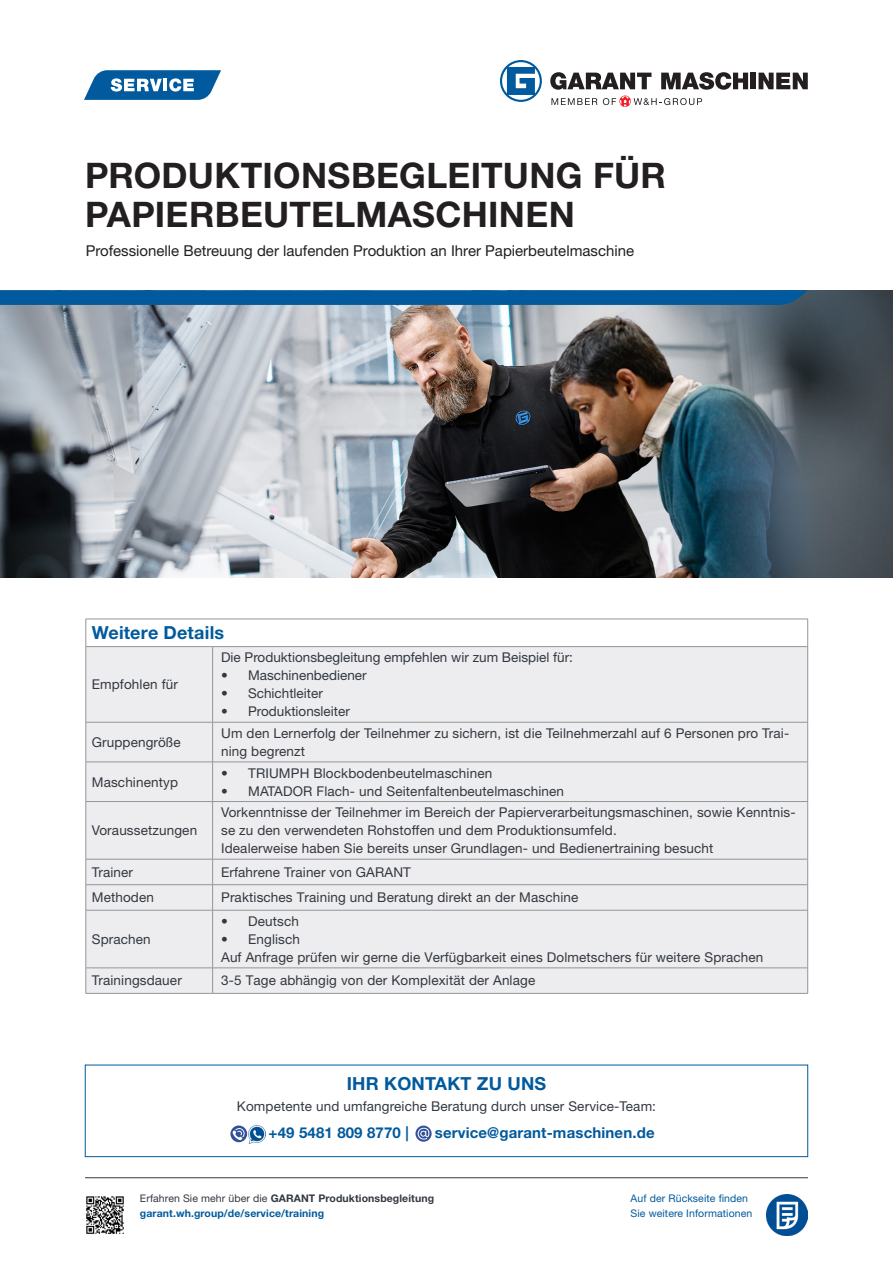
<style>
.page{position:relative;width:893px;height:1263px;background:#fff}
.page>*{position:absolute;margin:0;border:0;box-sizing:border-box;transform-origin:0 0}
.t1{font:700 35.25px "Helvetica Neue LT Std";letter-spacing:.01em;color:#231f20}
.t2{font:700 18px "Helvetica Neue LT Std";letter-spacing:.01em;color:#015a9d}
.t3{font:15px "Helvetica Neue LT Std";color:#231f20}
.t4{font:700 15px "Helvetica Neue LT Std";letter-spacing:.01em;color:#015a9d}
.t5{font:13.5px/18px "Helvetica Neue LT Std";letter-spacing:.01em;color:#333840}
.t6{font:700 10.5px "Helvetica Neue LT Std";letter-spacing:.01em;color:#333840}
.t7{font:10.5px "Helvetica Neue LT Std";letter-spacing:.01em;color:#015a9d}
.t8{font:700 10.5px "Helvetica Neue LT Std";letter-spacing:.01em;color:#015a9d}
.s1{font-weight:400}
</style>
<div class="page">
<img style="left:0;top:290px;width:893px;height:288px">
<hr style="left:85px;top:1177px;width:723px;height:1px;background:#333840">
<svg style="left:0;top:290px;width:808px;height:15px;background:#055b9c"></svg>
<svg style="left:551px;top:98px;width:46px;height:7px"></svg>
<svg style="left:603px;top:96px;width:99px;height:11px"></svg>
<svg style="left:500px;top:60px;width:42px;height:42px"></svg>
<svg style="left:550px;top:72px;width:101px;height:18px"></svg>
<svg style="left:661px;top:72px;width:87px;height:18px"></svg>
<div style="left:751px;top:73px;width:5px;height:16px;background:#231f20"></div>
<svg style="left:758px;top:73px;width:50px;height:16px"></svg>
<img style="left:86px;top:1196px;width:38px;height:38px">
<svg style="left:84px;top:70px;width:137px;height:30px"></svg>
<div style="left:87px;top:647px;width:720px;height:346px;background:#ededef"></div>
<hr style="left:86px;top:619px;width:127px;height:1px;background:#939598">
<svg style="left:86px;top:619px;width:1px;height:27px"></svg>
<hr style="left:213px;top:619px;width:595px;height:1px;background:#939598">
<svg style="left:807px;top:619px;width:1px;height:27px"></svg>
<hr style="left:86px;top:646px;width:127px;height:1px;background:#939598">
<hr style="left:86px;top:647px;width:1px;height:75px;background:#939598">
<hr style="left:213px;top:646px;width:595px;height:1px;background:#939598">
<hr style="left:212px;top:647px;width:1px;height:75px;background:#939598">
<hr style="left:807px;top:647px;width:1px;height:75px;background:#939598">
<hr style="left:86px;top:722px;width:127px;height:1px;background:#939598">
<hr style="left:86px;top:722px;width:1px;height:40px;background:#939598">
<hr style="left:213px;top:722px;width:595px;height:1px;background:#939598">
<hr style="left:212px;top:722px;width:1px;height:40px;background:#939598">
<hr style="left:807px;top:722px;width:1px;height:40px;background:#939598">
<hr style="left:86px;top:762px;width:127px;height:1px;background:#939598">
<hr style="left:86px;top:762px;width:1px;height:39px;background:#939598">
<hr style="left:213px;top:762px;width:595px;height:1px;background:#939598">
<hr style="left:212px;top:762px;width:1px;height:39px;background:#939598">
<hr style="left:807px;top:762px;width:1px;height:39px;background:#939598">
<hr style="left:86px;top:801px;width:127px;height:1px;background:#939598">
<hr style="left:86px;top:802px;width:1px;height:57px;background:#939598">
<hr style="left:213px;top:801px;width:595px;height:1px;background:#939598">
<hr style="left:212px;top:802px;width:1px;height:57px;background:#939598">
<hr style="left:807px;top:802px;width:1px;height:57px;background:#939598">
<hr style="left:86px;top:859px;width:127px;height:1px;background:#939598">
<hr style="left:213px;top:859px;width:595px;height:1px;background:#939598">
<hr style="left:86px;top:884px;width:127px;height:1px;background:#939598">
<svg style="left:86px;top:859px;width:1px;height:51px"></svg>
<hr style="left:213px;top:884px;width:595px;height:1px;background:#939598">
<svg style="left:212px;top:859px;width:1px;height:51px"></svg>
<svg style="left:807px;top:859px;width:1px;height:51px"></svg>
<hr style="left:86px;top:910px;width:127px;height:1px;background:#939598">
<hr style="left:86px;top:910px;width:1px;height:58px;background:#939598">
<hr style="left:213px;top:910px;width:595px;height:1px;background:#939598">
<hr style="left:212px;top:910px;width:1px;height:58px;background:#939598">
<hr style="left:807px;top:910px;width:1px;height:58px;background:#939598">
<hr style="left:86px;top:967px;width:127px;height:1px;background:#939598">
<svg style="left:86px;top:968px;width:1px;height:25px"></svg>
<hr style="left:213px;top:967px;width:595px;height:1px;background:#939598">
<svg style="left:212px;top:968px;width:1px;height:25px"></svg>
<svg style="left:807px;top:968px;width:1px;height:25px"></svg>
<hr style="left:86px;top:993px;width:127px;height:1px;background:#939598">
<hr style="left:213px;top:993px;width:595px;height:1px;background:#939598">
<img style="left:767px;top:1194px;width:41px;height:41px">
<div style="left:85px;top:1065px;width:723px;height:92px;border:1px solid #015a9d"></div>
<svg style="left:415px;top:1125px;width:17px;height:17px"></svg>
<svg style="left:418px;top:1128px;width:11px;height:11px"></svg>
<img style="left:248px;top:1125px;width:18px;height:19px">
<svg style="left:230px;top:1125px;width:17px;height:17px"></svg>
<svg style="left:232px;top:1128px;width:13px;height:12px"></svg>
<p class="t1" style="left:85px;top:154px;width:582px">PRODUKTIONSBEGLEITUNG FÜR</p>
<p class="t1" style="left:85px;top:193px;width:491px">PAPIERBEUTELMASCHINEN</p>
<p class="t3" style="left:86px;top:241px;width:550px">Professionelle Betreuung der laufenden Produktion an Ihrer Papierbeutelmaschine</p>
<p class="t2" style="left:92px;top:622px;width:134px">Weitere Details</p>
<p class="t5" style="left:92px;top:675px;width:88px">Empfohlen für</p>
<p class="t5" style="left:221px;top:648px;width:353px">Die Produktionsbegleitung empfehlen wir zum Beispiel für:</p>
<p class="t5" style="left:221px;top:666px;width:147px">• Maschinenbediener</p>
<p class="t5" style="left:221px;top:684px;width:103px">• Schichtleiter</p>
<p class="t5" style="left:221px;top:702px;width:130px">• Produktionsleiter</p>
<p class="t5" style="left:92px;top:733px;width:91px">Gruppengröße</p>
<p class="t5" style="left:221px;top:724px;width:570px">Um den Lernerfolg der Teilnehmer zu sichern, ist die Teilnehmerzahl auf 6 Personen pro Trai&shy;ning begrenzt</p>
<p class="t5" style="left:92px;top:772px;width:88px">Maschinentyp</p>
<p class="t5" style="left:221px;top:763px;width:273px">• TRIUMPH Blockbodenbeutelmaschinen</p>
<p class="t5" style="left:221px;top:781px;width:344px">• MATADOR Flach- und Seitenfaltenbeutelmaschinen</p>
<p class="t5" style="left:92px;top:821px;width:107px">Voraussetzungen</p>
<p class="t5" style="left:221px;top:803px;width:576px">Vorkenntnisse der Teilnehmer im Bereich der Papierverarbeitungsmaschinen, sowie Kenntnis&shy;se zu den verwendeten Rohstoffen und dem Produktionsumfeld.</p>
<p class="t5" style="left:221px;top:839px;width:494px">Idealerweise haben Sie bereits unser Grundlagen- und Bedienertraining besucht</p>
<p class="t5" style="left:92px;top:863px;width:43px">Trainer</p>
<p class="t5" style="left:221px;top:863px;width:191px">Erfahrene Trainer von GARANT</p>
<p class="t5" style="left:92px;top:888px;width:64px">Methoden</p>
<p class="t5" style="left:221px;top:888px;width:359px">Praktisches Training und Beratung direkt an der Maschine</p>
<p class="t5" style="left:92px;top:930px;width:60px">Sprachen</p>
<p class="t5" style="left:221px;top:912px;width:79px">• Deutsch</p>
<p class="t5" style="left:221px;top:930px;width:80px">• Englisch</p>
<p class="t5" style="left:221px;top:948px;width:544px">Auf Anfrage prüfen wir gerne die Verfügbarkeit eines Dolmetschers für weitere Sprachen</p>
<p class="t5" style="left:92px;top:971px;width:92px">Trainingsdauer</p>
<p class="t5" style="left:221px;top:971px;width:316px">3-5 Tage abhängig von der Komplexität der Anlage</p>
<p class="t2" style="left:347px;top:1073px;width:201px">IHR KONTAKT ZU UNS</p>
<p class="t5" style="left:237px;top:1097px;width:421px">Kompetente und umfangreiche Beratung durch unser Service-Team:</p>
<p class="t4" style="left:269px;top:1124px;width:142px">+49 5481 809 8770 |</p>
<p class="t4" style="left:435px;top:1124px;width:221px">service@garant-maschinen.de</p>
<p class="t6" style="left:140px;top:1191px;width:296px"><span class="s1">Erfahren Sie mehr über die</span> GARANT Produktionsbegleitung</p>
<p class="t8" style="left:140px;top:1206px;width:186px">garant.wh.group/de/service/training</p>
<p class="t7" style="left:631px;top:1191px;width:119px">Auf der Rückseite finden</p>
<p class="t7" style="left:631px;top:1206px;width:123px">Sie weitere Informationen</p>
</div>
